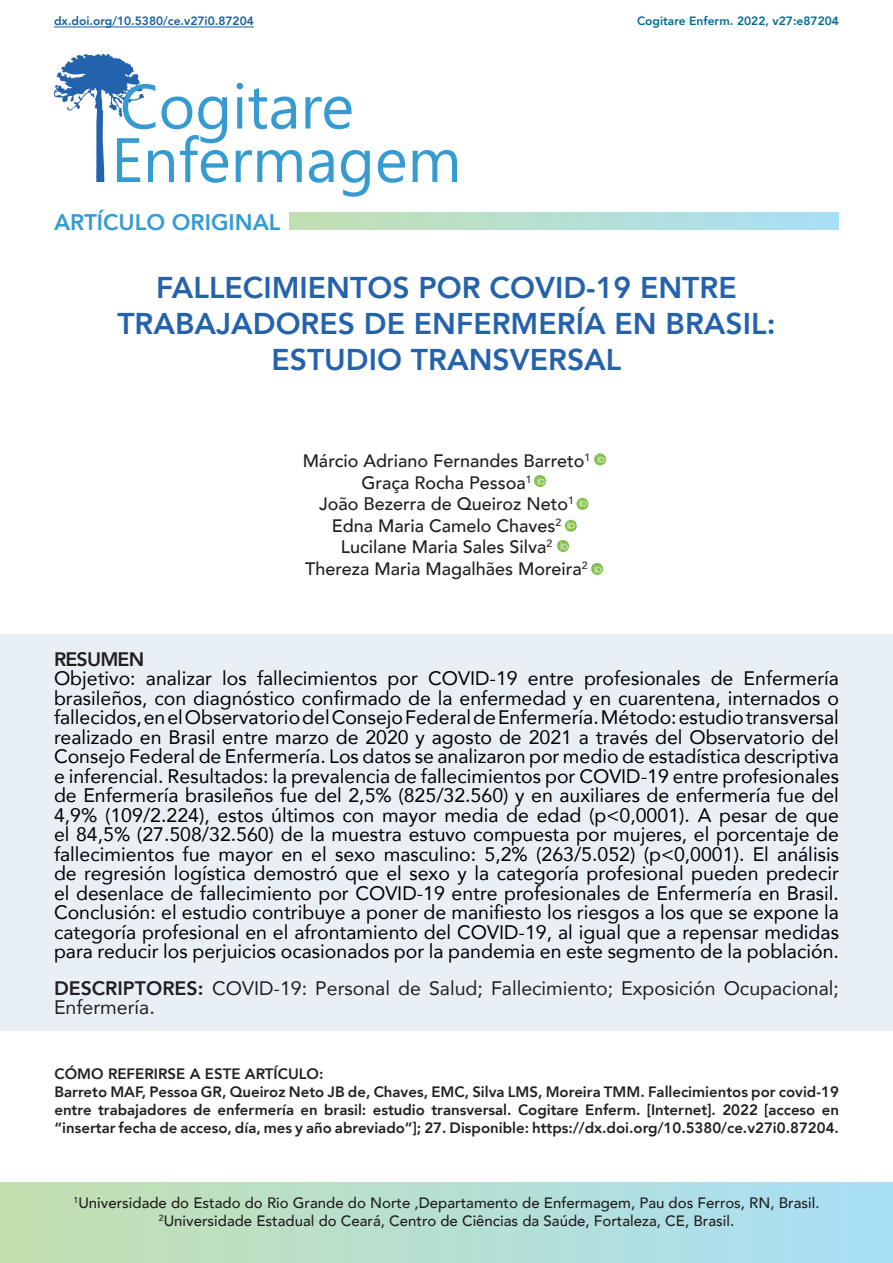
<style>
.page{position:relative;width:893px;height:1263px;background:#fff}
.page>*{position:absolute;margin:0;border:0;box-sizing:border-box;transform-origin:0 0}
.t1{font:800 30px/36px "Avenir";color:#2462ac;text-align:center}
.t2{font:800 22.5px "Avenir";color:#349bd3}
.TEXTO{font:19.5px/19.5px "Avenir";color:#000001;text-align:justify}
.TEXTO-2{font:19.5px/19.5px "Avenir";color:#231f20}
.t3{font:800 19.5px "Avenir";letter-spacing:-.04em;color:#231f20}
.t4{font:500 18px "Avenir";color:#231f20}
.t5{font:800 15px/18px "Avenir";color:#231f20;text-align:justify}
.t6{font:500 15px "Avenir";color:#231f20}
.t7{font:500 12px "Avenir";color:#231f20}
.t8{font:800 12px "Avenir";color:#175d9e}
.t9{font:800 12px "Avenir";color:#006c95}
.s1{font-weight:800}
</style>
<div class="page">
<svg style="left:236px;top:150px;width:66px;height:32px"></svg>
<svg style="left:309px;top:150px;width:25px;height:33px"></svg>
<svg style="left:341px;top:150px;width:29px;height:47px"></svg>
<svg style="left:378px;top:150px;width:27px;height:33px"></svg>
<svg style="left:413px;top:150px;width:44px;height:32px"></svg>
<svg style="left:54px;top:54px;width:174px;height:129px"></svg>
<svg style="left:237px;top:83px;width:6px;height:46px"></svg>
<svg style="left:249px;top:88px;width:47px;height:41px"></svg>
<svg style="left:305px;top:97px;width:46px;height:32px"></svg>
<div style="left:289px;top:213px;width:550px;height:16px;background:linear-gradient(to right,#c2dfb0,#a9dff7)"></div>
<div style="left:0;top:635px;width:893px;height:396px;background:#e8f0f6"></div>
<hr style="left:54px;top:27px;width:200px;height:1px;background:#175d9e">
<div style="left:0;top:1183px;width:893px;height:80px;background:linear-gradient(to right,#c3dfae,#a9dff7)"></div>
<svg style="left:594px;top:453px;width:12px;height:12px"></svg>
<svg style="left:534px;top:475px;width:12px;height:12px"></svg>
<svg style="left:565px;top:520px;width:12px;height:12px"></svg>
<svg style="left:576px;top:498px;width:12px;height:12px"></svg>
<svg style="left:591px;top:563px;width:12px;height:12px"></svg>
<svg style="left:557px;top:540px;width:12px;height:12px"></svg>
<p class="t8" style="left:54px;top:10px;width:201px">dx.doi.org/10.5380/ce.v27i0.87204</p>
<p class="t2" style="left:54px;top:201px;width:228px">ARTÍCULO ORIGINAL</p>
<p class="t9" style="left:637px;top:10px;width:203px">Cogitare Enferm. 2022, v27:e87204</p>
<p class="t1" style="left:117px;top:267px;width:660px">FALLECIMIENTOS POR COVID-19 ENTRE<br>TRABAJADORES DE ENFERMERÍA EN BRASIL:<br>ESTUDIO TRANSVERSAL</p>
<p class="t4" style="left:303px;top:445px;width:289px">Márcio Adriano Fernandes Barreto<sup>1</sup></p>
<p class="t4" style="left:361px;top:467px;width:172px">Graça Rocha Pessoa<sup>1</sup></p>
<p class="t4" style="left:319px;top:488px;width:256px">João Bezerra de Queiroz Neto<sup>1</sup></p>
<p class="t4" style="left:332px;top:510px;width:231px">Edna Maria Camelo Chaves<sup>2</sup></p>
<p class="t4" style="left:341px;top:531px;width:213px">Lucilane Maria Sales Silva<sup>2</sup></p>
<p class="t4" style="left:305px;top:553px;width:284px">Thereza Maria Magalhães Moreira<sup>2</sup></p>
<p class="t3" style="left:54px;top:641px;width:92px">RESUMEN</p>
<p class="TEXTO" style="left:54px;top:668px;width:787px">Objetivo: analizar los fallecimientos por COVID-19 entre profesionales de Enfermería brasileños, con diagnóstico confirmado de la enfermedad y en cuarentena, internados o fallecidos, en el Observatorio del Consejo Federal de Enfermería. Método: estudio transversal realizado en Brasil entre marzo de 2020 y agosto de 2021 a través del Observatorio del Consejo Federal de Enfermería. Los datos se analizaron por medio de estadística descriptiva e inferencial. Resultados: la prevalencia de fallecimientos por COVID-19 entre profesionales de Enfermería brasileños fue del 2,5% (825/32.560) y en auxiliares de enfermería fue del 4,9% (109/2.224), estos últimos con mayor media de edad (p&lt;0,0001). A pesar de que el 84,5% (27.508/32.560) de la muestra estuvo compuesta por mujeres, el porcentaje de fallecimientos fue mayor en el sexo masculino: 5,2% (263/5.052) (p&lt;0,0001). El análisis de regresión logística demostró que el sexo y la categoría profesional pueden predecir el desenlace de fallecimiento por COVID-19 entre profesionales de Enfermería en Brasil.<br>Conclusión: el estudio contribuye a poner de manifiesto los riesgos a los que se expone la categoría profesional en el afrontamiento del COVID-19, al igual que a repensar medidas para reducir los perjuicios ocasionados por la pandemia en este segmento de la población.</p>
<p class="TEXTO-2" style="left:54px;top:978px;width:786px"><span class="s1">DESCRIPTORES:</span> COVID-19: Personal de Salud; Fallecimiento; Exposición Ocupacional;<br>Enfermería.</p>
<p class="t5" style="left:54px;top:1064px;width:271px">CÓMO REFERIRSE A ESTE ARTÍCULO:</p>
<p class="t5" style="left:54px;top:1082px;width:786px">Barreto MAF, Pessoa GR, Queiroz Neto JB de, Chaves, EMC, Silva LMS, Moreira TMM. Fallecimientos por covid-19 entre trabajadores de enfermería en brasil: estudio transversal. Cogitare Enferm. [Internet]. 2022 [acceso en “insertar fecha de acceso, día, mes y año abreviado”]; 27. Disponible: https://dx.doi.org/10.5380/ce.v27i0.87204.</p>
<p class="t6" style="left:73px;top:1190px;width:747px"><sup>1</sup>Universidade do Estado do Rio Grande do Norte ,Departamento de Enfermagem, Pau dos Ferros, RN, Brasil.</p>
<p class="t6" style="left:159px;top:1208px;width:577px"><sup>2</sup>Universidade Estadual do Ceará, Centro de Ciências da Saúde, Fortaleza, CE, Brasil.</p>
<p class="t7" style="left:199px;top:1215px;width:496px">Fallecimientos por covid-19 entre trabajadores de enfermería en brasil: estudio transversal.</p>
</div>
